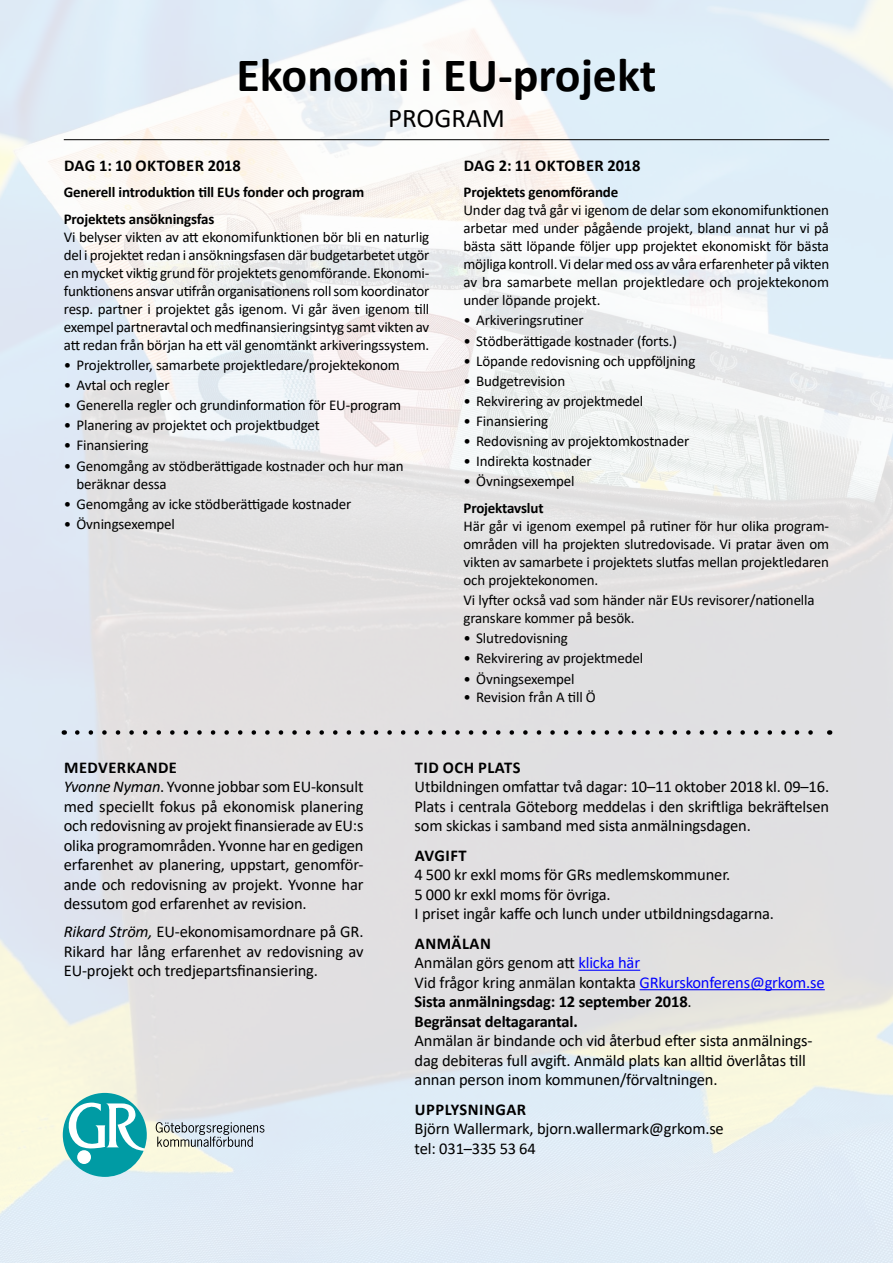
<style>
.page{position:relative;width:893px;height:1263px;background:#fff}
.page>*{position:absolute;margin:0;border:0;box-sizing:border-box;transform-origin:0 0}
.t1{font:700 48px "Calibri";color:#000}
.t2{font:27px "Calibri";color:#000}
.t3{font:16.5px/19.5px "Calibri";letter-spacing:-.01em;color:#000}
.t4{font:700 16.5px/19.5px "Calibri";letter-spacing:-.01em;color:#000}
.t5{font:700 16.5px "Calibri";letter-spacing:.01em;color:#000}
.t6{font:700 16.5px "Calibri";letter-spacing:.03em;color:#000}
.t7{font:15px/18px "Calibri";letter-spacing:-.01em;color:#000;text-align:justify}
.t8{font:700 15px/26.5px "Calibri";letter-spacing:-.01em;color:#000}
.s1{font-weight:700}
.s2{font-style:italic}
.s3{font-weight:400}
.s4{font-weight:400;color:#00f}
</style>
<div class="page">
<img style="left:0;top:0;width:893px;height:1263px">
<hr style="left:64px;top:139px;width:765px;height:1px;background:#000">
<svg style="left:77px;top:730px;width:745px;height:5px;background:#adacae"></svg>
<hr style="left:578px;top:970px;width:62px;height:1px;background:#00f">
<hr style="left:639px;top:989px;width:186px;height:1px;background:#00f">
<svg style="left:156px;top:1122px;width:108px;height:25px;background:#b1b9bd"></svg>
<svg style="left:63px;top:1093px;width:84px;height:84px"></svg>
<h1 class="t1" style="left:236px;top:41px;width:422px">Ekonomi i EU-projekt</h1>
<h2 class="t2" style="left:388px;top:99px;width:118px">PROGRAM</h2>
<p class="t5" style="left:64px;top:154px;width:178px">DAG 1: 10 OKTOBER 2018</p>
<p class="t8" style="left:64px;top:179px;width:302px">Generell introduktion till EUs fonder och program<br>Projektets ansökningsfas</p>
<p class="t7" style="left:64px;top:227px;width:367px">Vi belyser vikten av att ekonomifunktionen bör bli en naturlig del i projektet redan i ansökningsfasen där budgetarbetet utgör en mycket viktig grund för projektets genomförande. Ekonomi&shy;funktionens ansvar utifrån organisationens roll som koordinator resp. partner i projektet gås igenom. Vi går även igenom till exempel partneravtal och medfinansieringsintyg samt vikten av att redan från början ha ett väl genomtänkt arkiveringssystem.</p>
<p class="t7" style="left:64px;top:356px;width:338px">• Projektroller, samarbete projektledare/projektekonom</p>
<p class="t7" style="left:64px;top:376px;width:107px">• Avtal och regler</p>
<p class="t7" style="left:64px;top:396px;width:339px">• Generella regler och grundinformation för EU-program</p>
<p class="t7" style="left:64px;top:416px;width:258px">• Planering av projektet och projektbudget</p>
<p class="t7" style="left:64px;top:436px;width:86px">• Finansiering</p>
<p class="t7" style="left:77px;top:456px;width:329px;text-indent:-13px">• Genomgång av stödberättigade kostnader och hur man beräknar dessa</p>
<p class="t7" style="left:64px;top:494px;width:289px">• Genomgång av icke stödberättigade kostnader</p>
<p class="t7" style="left:64px;top:514px;width:113px">• Övningsexempel</p>
<p class="t5" style="left:464px;top:154px;width:178px">DAG 2: 11 OKTOBER 2018</p>
<p class="t8" style="left:463px;top:179px;width:156px">Projektets genomförande</p>
<p class="t7" style="left:463px;top:201px;width:367px">Under dag två går vi igenom de delar som ekonomifunktionen arbetar med under pågående projekt, bland annat hur vi på bästa sätt löpande följer upp projektet ekonomiskt för bästa möjliga kontroll. Vi delar med oss av våra erfarenheter på vikten av bra samarbete mellan projektledare och projektekonom under löpande projekt.</p>
<p class="t7" style="left:463px;top:311px;width:122px">• Arkiveringsrutiner</p>
<p class="t7" style="left:463px;top:331px;width:215px">• Stödberättigade kostnader (forts.)</p>
<p class="t7" style="left:463px;top:351px;width:233px">• Löpande redovisning och uppföljning</p>
<p class="t7" style="left:463px;top:371px;width:103px">• Budgetrevision</p>
<p class="t7" style="left:463px;top:392px;width:181px">• Rekvirering av projektmedel</p>
<p class="t7" style="left:463px;top:412px;width:86px">• Finansiering</p>
<p class="t7" style="left:463px;top:432px;width:227px">• Redovisning av projektomkostnader</p>
<p class="t7" style="left:463px;top:452px;width:130px">• Indirekta kostnader</p>
<p class="t7" style="left:463px;top:472px;width:113px">• Övningsexempel</p>
<p class="t8" style="left:463px;top:494px;width:82px">Projektavslut</p>
<p class="t7" style="left:463px;top:517px;width:367px">Här går vi igenom exempel på rutiner för hur olika program&shy;områden vill ha projekten slutredovisade. Vi pratar även om vikten av samarbete i projektets slutfas mellan projektledaren och projektekonomen.</p>
<p class="t7" style="left:463px;top:591px;width:353px">Vi lyfter också vad som händer när EUs revisorer/nationella granskare kommer på besök.</p>
<p class="t7" style="left:463px;top:629px;width:106px">• Slutredovisning</p>
<p class="t7" style="left:463px;top:649px;width:181px">• Rekvirering av projektmedel</p>
<p class="t7" style="left:463px;top:669px;width:113px">• Övningsexempel</p>
<p class="t7" style="left:463px;top:687px;width:134px">• Revision från A till Ö</p>
<p class="t3" style="left:64px;top:757px;width:301px"><span class="s1">MEDVERKANDE<br></span><span class="s2">Yvonne Nyman</span>. Yvonne jobbar som EU-konsult med speciellt fokus på ekonomisk planering och redovisning av projekt finansierade av EU:s olika programområden. Yvonne har en gedigen erfarenhet av planering, uppstart, genomför&shy;ande och redovisning av projekt. Yvonne har dessutom god erfarenhet av revision.</p>
<p class="t3" style="left:64px;top:922px;width:301px;text-align:justify"><span class="s2">Rikard Ström,</span> EU-ekonomisamordnare på GR.<br>Rikard har lång erfarenhet av redovisning av EU-projekt och tredjepartsfinansiering.</p>
<p class="t6" style="left:415px;top:756px;width:107px">TID OCH PLATS</p>
<p class="t3" style="left:415px;top:777px;width:416px;text-align:justify">Utbildningen omfattar två dagar: 10–11 oktober 2018 kl. 09–16.<br>Plats i centrala Göteborg meddelas i den skriftliga bekräftelsen som skickas i samband med sista anmälningsdagen.</p>
<p class="t4" style="left:415px;top:845px;width:53px">AVGIFT</p>
<p class="t3" style="left:415px;top:865px;width:361px">4 500 kr exkl moms för GRs medlemskommuner.<br>5 000 kr exkl moms för övriga.<br>I priset ingår kaffe och lunch under utbildningsdagarna.</p>
<p class="t4" style="left:415px;top:933px;width:412px">ANMÄLAN<br><span class="s3">Anmälan görs genom att</span> <span class="s4">klicka här<br></span><span class="s3">Vid frågor kring anmälan kontakta</span> <span class="s4">GRkurskonferens@grkom.se </span>Sista anmälningsdag: 12 september 2018<span class="s3">.<br></span>Begränsat deltagarantal.</p>
<p class="t3" style="left:415px;top:1031px;width:399px">Anmälan är bindande och vid återbud efter sista anmälnings&shy;dag debiteras full avgift. Anmäld plats kan alltid överlåtas till annan person inom kommunen/förvaltningen.</p>
<p class="t6" style="left:415px;top:1098px;width:113px">UPPLYSNINGAR</p>
<p class="t3" style="left:415px;top:1119px;width:311px">Björn Wallermark, bjorn.wallermark@grkom.se tel: 031–335 53 64</p>
</div>
